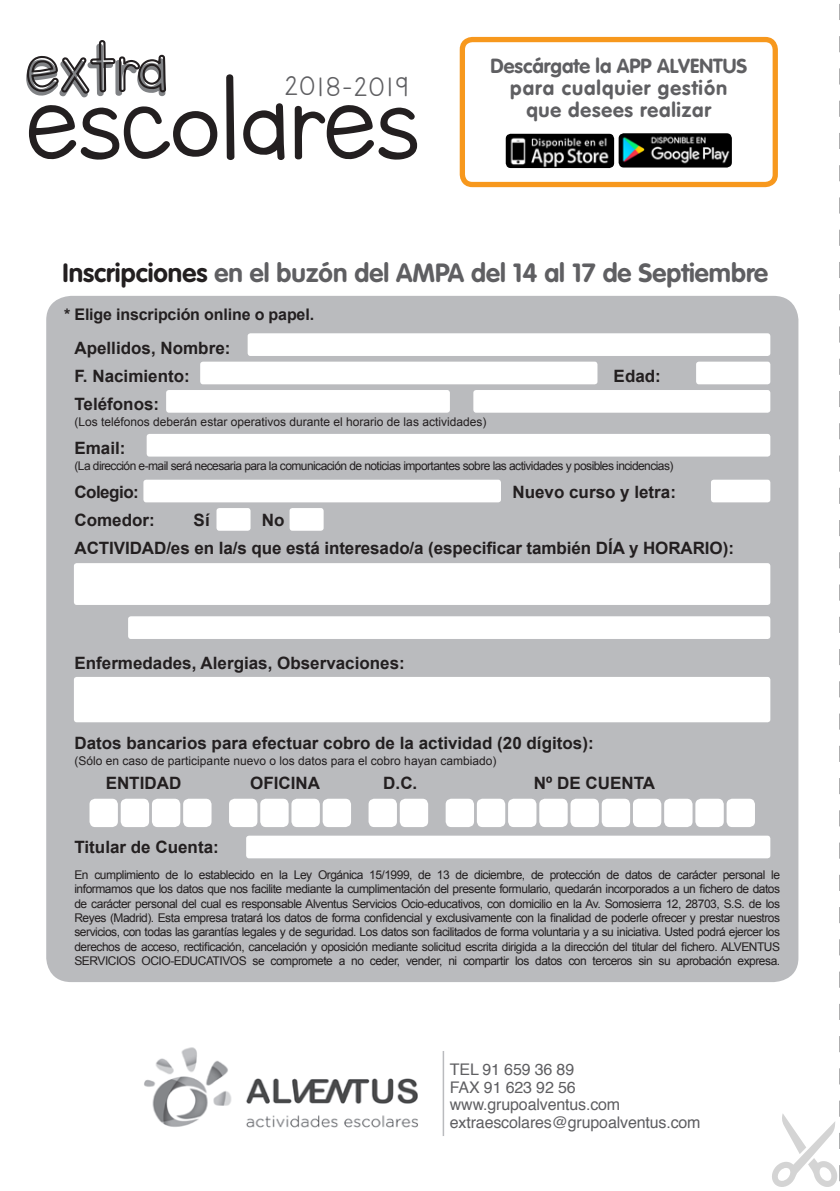
<style>
.page{position:relative;width:840px;height:1191px;background:#fff}
.page>*{position:absolute;margin:0;border:0;box-sizing:border-box;transform-origin:0 0}
.t1{font:144.6px "Lettersfor Learners";letter-spacing:-.03em;color:#231f20}
.t2{font:90.6px "Lettersfor Learners";letter-spacing:-.01em;color:#808285}
.t3{font:31.8px "Lettersfor Learners";letter-spacing:.085em;color:#5f5f62}
.t4{font:700 26px "VAG Rounded Std";color:#5f5f62}
.t5{font:700 20px/22px "VAG Rounded Black S Si";letter-spacing:.04em;color:#5f5f62;text-align:center}
.t6{font:700 17px/28px "Arial";color:#231f20}
.t7{font:700 17px "Arial";letter-spacing:-.03em;color:#231f20}
.t8{font:16px/17.4px "Helvetica";letter-spacing:-.01em;color:#5f5f62}
.t9{font:700 16px "Arial";letter-spacing:-.01em;color:#231f20}
.t10{font:12px/14.4px "Arial";letter-spacing:-.04em;color:#231f20;text-align:justify}
.t11{font:12px "Arial";color:#231f20}
.s1{color:#231f20}
</style>
<div class="page">
<svg style="left:670px;top:4px;width:170px;height:1183px"></svg>
<img style="left:144px;top:1047px;width:274px;height:81px">
<hr style="left:442px;top:1051px;width:2px;height:85px;background:#babbbe">
<div style="left:46px;top:296px;width:752px;height:686px;background:#babbbe;border-radius:25px"></div>
<div style="left:247px;top:333px;width:522px;height:23px;background:#fff;border-radius:3px"></div>
<div style="left:200px;top:362px;width:397px;height:22px;background:#fff;border-radius:3px"></div>
<div style="left:166px;top:390px;width:283px;height:23px;background:#fff;border-radius:3px"></div>
<div style="left:473px;top:390px;width:296px;height:23px;background:#fff;border-radius:3px"></div>
<div style="left:147px;top:434px;width:622px;height:22px;background:#fff;border-radius:3px"></div>
<div style="left:143px;top:480px;width:357px;height:22px;background:#fff;border-radius:3px"></div>
<div style="left:216px;top:508px;width:34px;height:23px;background:#fff;border-radius:3px"></div>
<div style="left:289px;top:508px;width:34px;height:23px;background:#fff;border-radius:3px"></div>
<div style="left:74px;top:563px;width:695px;height:42px;background:#fff;border-radius:3px"></div>
<div style="left:74px;top:677px;width:695px;height:45px;background:#fff;border-radius:3px"></div>
<div style="left:89px;top:798px;width:29px;height:29px;background:#fff;border-radius:6px"></div>
<div style="left:121px;top:798px;width:28px;height:29px;background:#fff;border-radius:6px"></div>
<div style="left:152px;top:798px;width:28px;height:29px;background:#fff;border-radius:6px"></div>
<div style="left:183px;top:798px;width:28px;height:29px;background:#fff;border-radius:6px"></div>
<div style="left:229px;top:798px;width:28px;height:29px;background:#fff;border-radius:6px"></div>
<div style="left:260px;top:798px;width:28px;height:29px;background:#fff;border-radius:6px"></div>
<div style="left:291px;top:798px;width:28px;height:29px;background:#fff;border-radius:6px"></div>
<div style="left:322px;top:798px;width:29px;height:29px;background:#fff;border-radius:6px"></div>
<div style="left:368px;top:798px;width:29px;height:29px;background:#fff;border-radius:6px"></div>
<div style="left:399px;top:798px;width:29px;height:29px;background:#fff;border-radius:6px"></div>
<div style="left:445px;top:798px;width:29px;height:29px;background:#fff;border-radius:6px"></div>
<div style="left:476px;top:798px;width:29px;height:29px;background:#fff;border-radius:6px"></div>
<div style="left:508px;top:798px;width:28px;height:29px;background:#fff;border-radius:6px"></div>
<div style="left:539px;top:798px;width:28px;height:29px;background:#fff;border-radius:6px"></div>
<div style="left:570px;top:798px;width:28px;height:29px;background:#fff;border-radius:6px"></div>
<div style="left:601px;top:798px;width:28px;height:29px;background:#fff;border-radius:6px"></div>
<div style="left:632px;top:798px;width:29px;height:29px;background:#fff;border-radius:6px"></div>
<div style="left:663px;top:798px;width:29px;height:29px;background:#fff;border-radius:6px"></div>
<div style="left:695px;top:798px;width:28px;height:29px;background:#fff;border-radius:6px"></div>
<div style="left:726px;top:798px;width:28px;height:29px;background:#fff;border-radius:6px"></div>
<div style="left:695px;top:362px;width:74px;height:22px;background:#fff;border-radius:3px"></div>
<div style="left:710px;top:480px;width:59px;height:22px;background:#fff;border-radius:3px"></div>
<div style="left:246px;top:835px;width:523px;height:23px;background:#fff;border-radius:3px"></div>
<div style="left:128px;top:616px;width:641px;height:23px;background:#fff;border-radius:3px"></div>
<svg style="left:26px;top:40px;width:141px;height:378px"></svg>
<div style="left:462px;top:40px;width:312px;height:144px;background:#fff;border-radius:10px"></div>
<div style="left:459px;top:37px;width:318px;height:150px;border:5px solid #f7981d;border-radius:10px"></div>
<img style="left:505px;top:134px;width:108px;height:34px">
<img style="left:618px;top:133px;width:113px;height:34px">
<h2 class="t2" style="left:25px;top:20px;width:146px">extra</h2>
<h1 class="t1" style="left:25px;top:40px;width:398px">escolares</h1>
<h3 class="t3" style="left:285px;top:70px;width:125px">2018-2019</h3>
<h3 class="t5" style="left:490px;top:55px;width:258px">Descárgate la APP ALVENTUS para cualquier gestión que desees realizar</h3>
<h3 class="t4" style="left:62px;top:258px;width:706px"><span class="s1">Inscripciones</span> en el buzón del AMPA del 14 al 17 de Septiembre</h3>
<h3 class="t9" style="left:64px;top:305px;width:251px">* Elige inscripción online o papel.</h3>
<h3 class="t6" style="left:74px;top:334px;width:157px">Apellidos, Nombre:<br>F. Nacimiento:</h3>
<h3 class="t6" style="left:613px;top:362px;width:49px">Edad:</h3>
<h3 class="t6" style="left:74px;top:390px;width:86px">Teléfonos:</h3>
<p class="t11" style="left:74px;top:415px;width:413px">(Los teléfonos deberán estar operativos durante el horario de las actividades)</p>
<h3 class="t6" style="left:74px;top:434px;width:53px">Email:</h3>
<p class="t10" style="left:74px;top:458px;width:600px">(La dirección e-mail será necesaria para la comunicación de noticias importantes sobre las actividades y posibles incidencias)</p>
<h3 class="t7" style="left:74px;top:482px;width:66px">Colegio:</h3>
<h3 class="t6" style="left:512px;top:478px;width:165px">Nuevo curso y letra:</h3>
<h3 class="t6" style="left:74px;top:506px;width:82px">Comedor:</h3>
<h3 class="t6" style="left:193px;top:506px;width:18px">Sí</h3>
<h3 class="t6" style="left:261px;top:506px;width:24px">No</h3>
<h3 class="t6" style="left:74px;top:534px;width:68px">Actividad</h3>
<h3 class="t6" style="left:166px;top:534px;width:569px">/es en la/s que está interesado/a (especificar también DÍA y HORARIO):</h3>
<h3 class="t6" style="left:74px;top:648px;width:332px">Enfermedades, Alergias, Observaciones:</h3>
<h3 class="t6" style="left:74px;top:729px;width:520px">Datos bancarios para efectuar cobro de la actividad (20 dígitos):</h3>
<p class="t11" style="left:74px;top:754px;width:423px">(Sólo en caso de participante nuevo o los datos para el cobro hayan cambiado)</p>
<h3 class="t6" style="left:106px;top:769px;width:77px">ENTIDAD</h3>
<h3 class="t6" style="left:250px;top:769px;width:71px">OFICINA</h3>
<h3 class="t6" style="left:383px;top:769px;width:35px">D.C.</h3>
<h3 class="t6" style="left:533px;top:769px;width:123px">Nº DE CUENTA</h3>
<h3 class="t6" style="left:74px;top:833px;width:146px">Titular de Cuenta:</h3>
<p class="t10" style="left:74px;top:867px;width:706px">En cumplimiento de lo establecido en la Ley Orgánica 15/1999, de 13 de diciembre, de protección de datos de carácter personal le informamos que los datos que nos facilite mediante la cumplimentación del presente formulario, quedarán incorporados a un fichero de datos de carácter personal del cual es responsable Alventus Servicios Ocio-educativos, con domicilio en la Av. Somosierra 12, 28703, S.S. de los Reyes (Madrid). Esta empresa tratará los datos de forma confidencial y exclusivamente con la finalidad de poderle ofrecer y prestar nuestros servicios, con todas las garantías legales y de seguridad. Los datos son facilitados de forma voluntaria y a su iniciativa. Usted podrá ejercer los derechos de acceso, rectificación, cancelación y oposición mediante solicitud escrita dirigida a la dirección del titular del fichero. ALVENTUS SERVICIOS OCIO-EDUCATIVOS se compromete a no ceder, vender, ni compartir los datos con terceros sin su aprobación expresa.</p>
<h3 class="t8" style="left:449px;top:1061px;width:252px">tel 91 659 36 89<br>fax 91 623 92 56 www.grupoalventus.com extraescolares@grupoalventus.com</h3>
</div>
